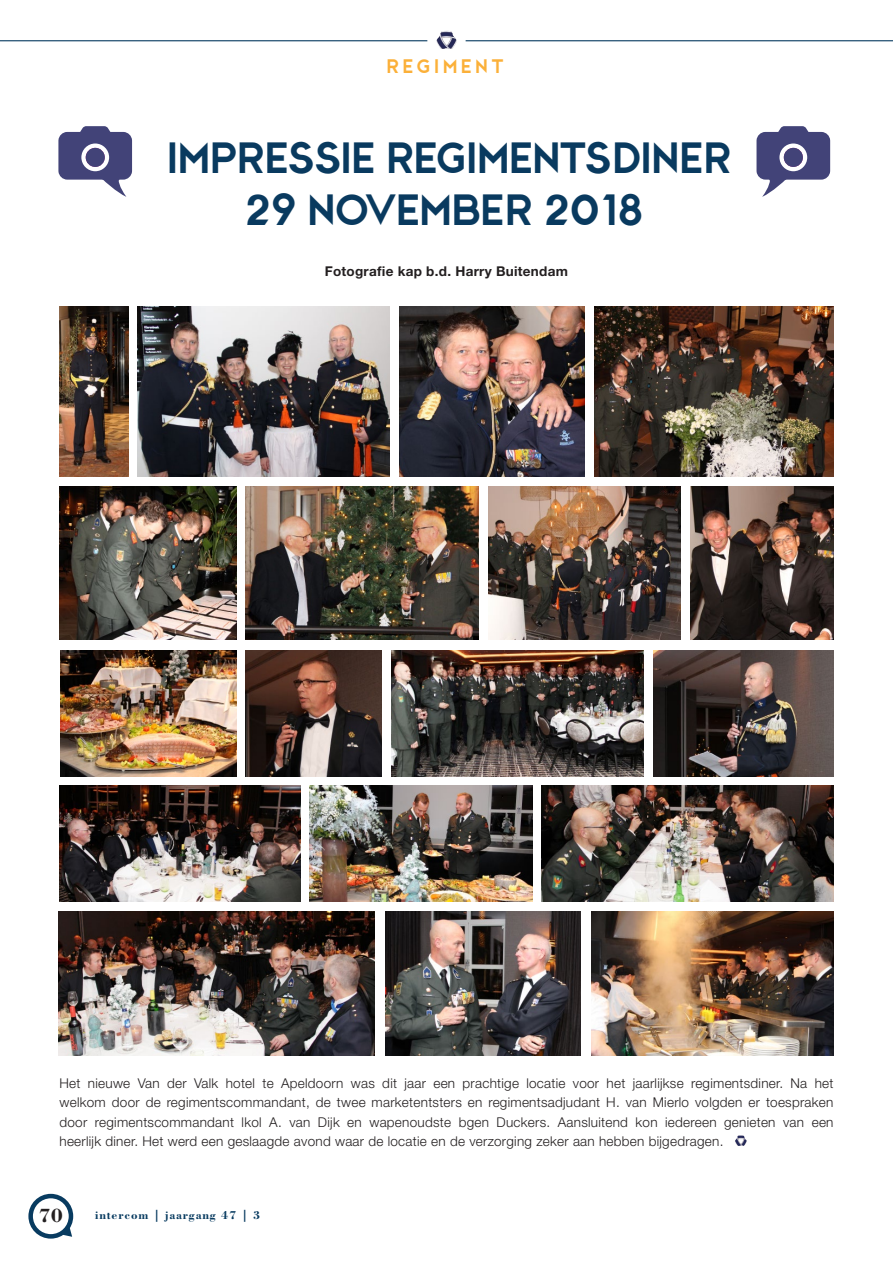
<style>
.page{position:relative;width:893px;height:1263px;background:#fff}
.page>*{position:absolute;margin:0;border:0;box-sizing:border-box;transform-origin:0 0}
.t1{font:43.5px "CWG Sans";letter-spacing:-.015em;color:#093a5f}
.t2{font:700 20.1px "Bodoni BT";color:#231f20}
.t3{font:19.5px "CWG Sans";letter-spacing:.18em;color:#fbb039}
.t4{font:300 13.5px/19.5px "Helvetica Neue";letter-spacing:.02em;color:#231f20;text-align:justify}
.t5{font:700 13.5px "Helvetica Neue";letter-spacing:.02em;color:#231f20}
.t6{font:700 12px "Bodoni BT";letter-spacing:.07em;color:#083b60}
</style>
<div class="page">
<div style="left:28px;top:1194px;width:45px;height:44px;border:4px solid #083b60;border-radius:50%"></div>
<svg style="left:60px;top:1225px;width:12px;height:12px"></svg>
<svg style="left:436px;top:31px;width:11px;height:13px"></svg>
<hr style="left:0;top:40px;width:427px;height:1px;background:#083b60">
<hr style="left:466px;top:40px;width:427px;height:1px;background:#083b60">
<svg style="left:756px;top:126px;width:74px;height:71px"></svg>
<div style="left:784px;top:148px;width:19px;height:19px;background:#424378;border-radius:50%"></div>
<svg style="left:58px;top:126px;width:74px;height:71px"></svg>
<div style="left:86px;top:148px;width:19px;height:19px;background:#424378;border-radius:50%"></div>
<svg style="left:735px;top:1135px;width:4px;height:7px"></svg>
<img style="left:60px;top:306px;width:69px;height:170px">
<img style="left:138px;top:306px;width:252px;height:170px">
<img style="left:399px;top:306px;width:186px;height:170px">
<img style="left:594px;top:306px;width:239px;height:170px">
<img style="left:60px;top:487px;width:176px;height:153px">
<img style="left:246px;top:487px;width:232px;height:153px">
<img style="left:488px;top:487px;width:193px;height:153px">
<img style="left:691px;top:487px;width:142px;height:153px">
<img style="left:391px;top:650px;width:253px;height:126px">
<img style="left:61px;top:650px;width:175px;height:126px">
<img style="left:60px;top:786px;width:241px;height:115px">
<img style="left:542px;top:786px;width:291px;height:115px">
<img style="left:59px;top:912px;width:315px;height:143px">
<img style="left:385px;top:912px;width:195px;height:143px">
<img style="left:310px;top:786px;width:223px;height:115px">
<img style="left:591px;top:912px;width:242px;height:143px">
<img style="left:653px;top:650px;width:180px;height:126px">
<img style="left:246px;top:650px;width:135px;height:126px">
<p class="t3" style="left:388px;top:56px;width:119px">REGIMENT</p>
<p class="t1" style="left:170px;top:134px;width:567px">IMPRESSIE REGIMENTSDINER</p>
<p class="t1" style="left:248px;top:186px;width:401px">29 NOVEMBER 2018</p>
<p class="t5" style="left:325px;top:263px;width:245px">Fotografie kap b.d. Harry Buitendam</p>
<p class="t4" style="left:60px;top:1073px;width:775px">Het nieuwe Van der Valk hotel te Apeldoorn was dit jaar een prachtige locatie voor het jaarlijkse regimentsdiner. Na het welkom door de regimentscommandant, de twee marketentsters en regimentsadjudant H. van Mierlo volgden er toespraken door regimentscommandant lkol A. van Dijk en wapenoudste bgen Duckers. Aansluitend kon iedereen genieten van een heerlijk diner. Het werd een geslaagde avond waar de locatie en de verzorging zeker aan hebben bijgedragen.</p>
<p class="t2" style="left:39px;top:1203px;width:26px">70</p>
<p class="t6" style="left:95px;top:1208px;width:167px">intercom | jaargang 47 | 3</p>
</div>
